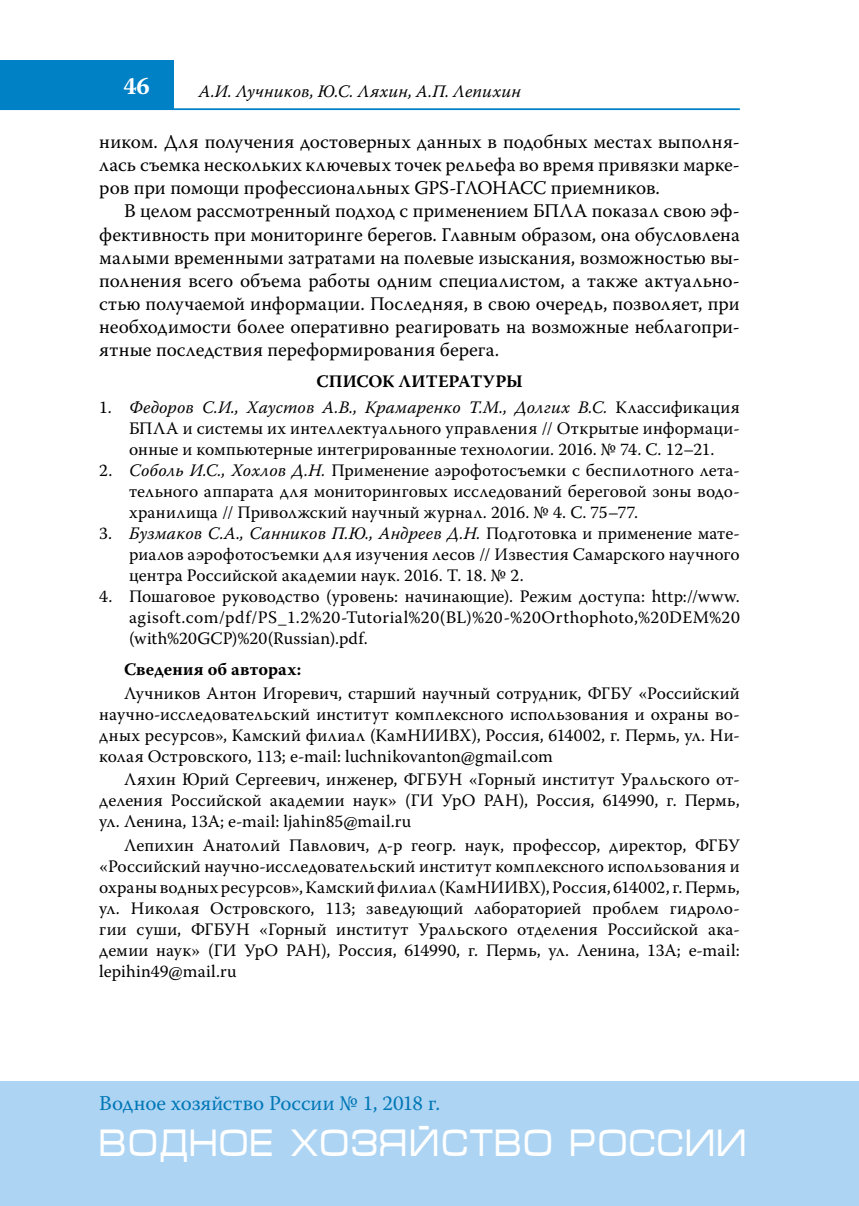
<style>
.page{position:relative;width:859px;height:1206px;background:#fff}
.page>*{position:absolute;margin:0;border:0;box-sizing:border-box;transform-origin:0 0}
.t1{font:38.5px "Micra";color:#fff;scale:.81 1}
.t2{font:700 24.5px "Warnock Pro";color:#fff}
.t3{font:21px "Warnock Pro";color:#0077b6}
.t4{font:19.25px/23.1px "Warnock Pro";letter-spacing:.005em;color:#000;text-align:justify}
.t5{font:17.5px/21px "Warnock Pro";letter-spacing:.01em;color:#000;text-align:justify}
.t6{font:italic 17.5px "Warnock Pro";letter-spacing:.005em;color:#000}
.t7{font:700 17.5px "Warnock Pro";letter-spacing:.005em;color:#000}
.s1{font-style:italic}
</style>
<div class="page">
<hr style="left:0;top:108px;width:739px;height:2px;background:#0080c5">
<div style="left:0;top:60px;width:174px;height:50px;background:#0080c5"></div>
<div style="left:0;top:1081px;width:858px;height:124px;background:#add4f3"></div>
<h2 class="t2" style="left:123px;top:71px;width:28px">46</h2>
<p class="t6" style="left:199px;top:81px;width:323px">А.И. Лучников, Ю.С. Ляхин, А.П. Лепихин</p>
<p class="t4" style="left:99px;top:130px;width:641px">ником. Для получения достоверных данных в подобных местах выполня&shy;лась съемка нескольких ключевых точек рельефа во время привязки марке&shy;ров при помощи профессиональных GPS-ГЛОНАСС приемников.</p>
<p class="t4" style="left:99px;top:199px;width:641px;text-indent:25px">В целом рассмотренный подход с применением БПЛА показал свою эф&shy;фективность при мониторинге берегов. Главным образом, она обусловлена малыми временными затратами на полевые изыскания, возможностью вы&shy;полнения всего объема работы одним специалистом, а также актуально&shy;стью получаемой информации. Последняя, в свою очередь, позволяет, при необходимости более оперативно реагировать на возможные неблагопри&shy;ятные последствия переформирования берега.</p>
<p class="t7" style="left:316px;top:371px;width:208px">СПИСОК ЛИТЕРАТУРЫ</p>
<p class="t5" style="left:129px;top:396px;width:612px;text-indent:-30px">1. <span class="s1">Федоров С.И., Хаустов А.В., Крамаренко Т.М., Долгих В.С.</span> Классификация БПЛА и системы их интеллектуального управления // Открытые информаци&shy;онные и компьютерные интегрированные технологии. 2016. № 74. С. 12–21.</p>
<p class="t5" style="left:129px;top:459px;width:612px;text-indent:-30px">2. <span class="s1">Соболь И.С., Хохлов Д.Н.</span> Применение аэрофотосъемки с беспилотного лета&shy;тельного аппарата для мониторинговых исследований береговой зоны водо&shy;хранилища // Приволжский научный журнал. 2016. № 4. С. 75–77.</p>
<p class="t5" style="left:129px;top:522px;width:612px;text-indent:-30px">3. <span class="s1">Бузмаков С.А., Санников П.Ю., Андреев Д.Н.</span> Подготовка и применение мате&shy;риалов аэрофотосъемки для изучения лесов // Известия Самарского научного центра Российской академии наук. 2016. Т. 18. № 2.</p>
<p class="t5" style="left:129px;top:585px;width:612px;text-indent:-30px">4. Пошаговое руководство (уровень: начинающие). Режим доступа: http://www. agisoft.com/pdf/PS_1.2%20-Tutorial%20(BL)%20-%20Orthophoto,%20DEM%20 (with%20GCP)%20(Russian).pdf.</p>
<p class="t7" style="left:124px;top:659px;width:178px">Сведения об авторах:</p>
<p class="t5" style="left:99px;top:682px;width:641px;text-indent:25px">Лучников Антон Игоревич, старший научный сотрудник, ФГБУ «Российский научно-исследовательский институт комплексного использования и охраны во&shy;дных ресурсов», Камский филиал (КамНИИВХ), Россия, 614002, г. Пермь, ул. Ни&shy;колая Островского, 113; e-mail: luchnikovanton@gmail.com</p>
<p class="t5" style="left:99px;top:768px;width:641px;text-indent:25px">Ляхин Юрий Сергеевич, инженер, ФГБУН «Горный институт Уральского от&shy;деления Российской академии наук» (ГИ УрО РАН), Россия, 614990, г. Пермь, ул. Ленина, 13А; e-mail: ljahin85@mail.ru</p>
<p class="t5" style="left:99px;top:834px;width:641px;text-indent:25px">Лепихин Анатолий Павлович, д-р геогр. наук, профессор, директор, ФГБУ «Российский научно-исследовательский институт комплексного использования и охраны водных ресурсов», Камский филиал (КамНИИВХ), Россия, 614002, г. Пермь, ул. Николая Островского, 113; заведующий лабораторией проблем гидроло&shy;гии суши, ФГБУН «Горный институт Уральского отделения Российской ака&shy;демии наук» (ГИ УрО РАН), Россия, 614990, г. Пермь, ул. Ленина, 13А; e-mail: lepihin49@mail.ru</p>
<p class="t3" style="left:99px;top:1090px;width:342px">Водное хозяйство России № 1, 2018 г.</p>
<h1 class="t1" style="left:99px;top:1122px;width:801px">ВОДНОЕ ХОЗЯЙСТВО РОССИИ</h1>
</div>
